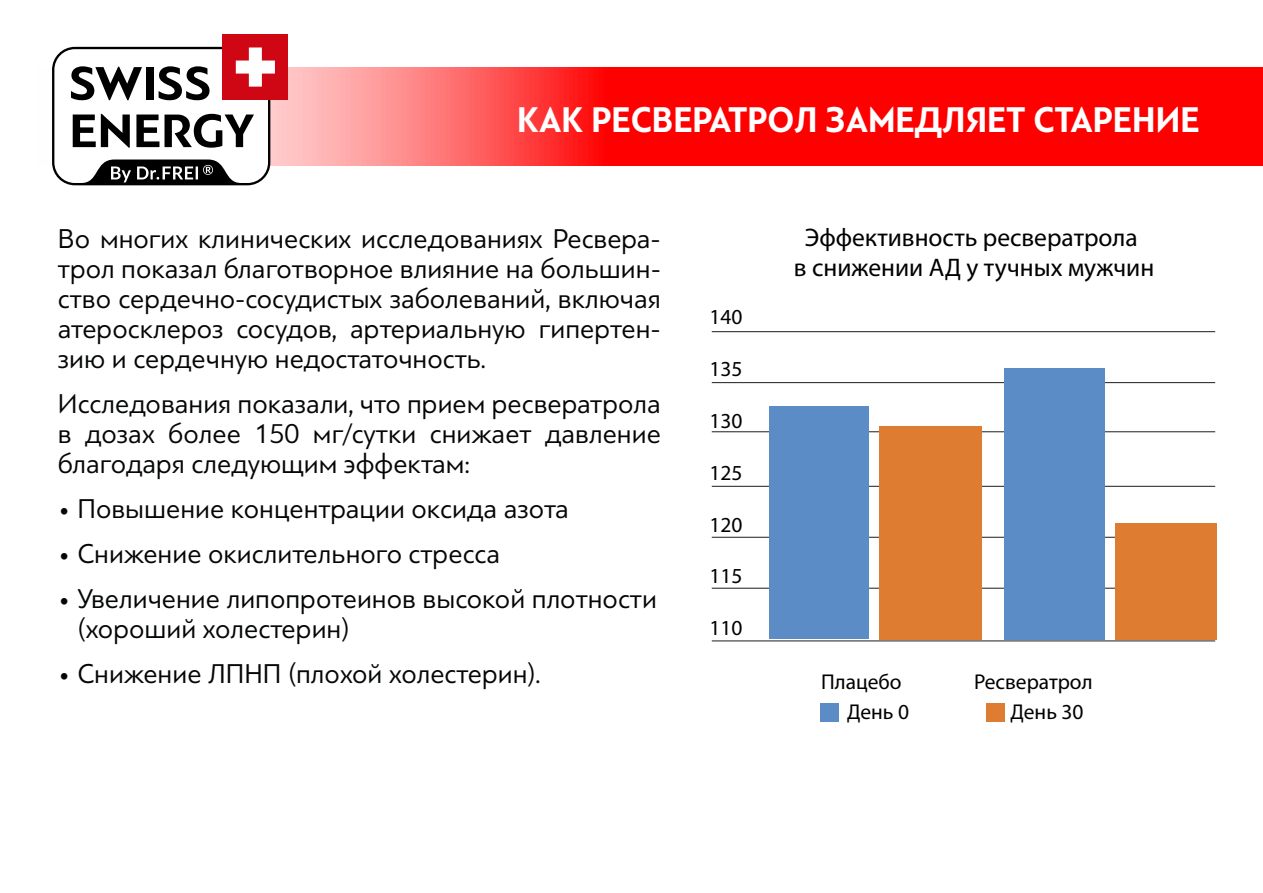
<style>
.page{position:relative;width:1263px;height:893px;background:#fff}
.page>*{position:absolute;margin:0;border:0;box-sizing:border-box;transform-origin:0 0}
.t1{font:700 37.5px "PF Bague Sans Pro";color:#fff;scale:.9 1}
.t2{font:28.5px/30px "PF Bague Sans Pro";color:#050606;text-align:justify;scale:.96 1}
.t3{font:25.5px/30.6px "Myriad Pro";color:#000;text-align:center}
.t4{font:21.45px "Myriad Pro";color:#000}
</style>
<div class="page">
<svg style="left:275px;top:68px;width:988px;height:97px;background:#ff2525"></svg>
<div style="left:223px;top:34px;width:65px;height:66px;background:#cf0613"></div>
<svg style="left:52px;top:47px;width:223px;height:138px"></svg>
<hr style="left:712px;top:331px;width:503px;height:1px;background:#1d1d1b">
<hr style="left:712px;top:382px;width:503px;height:1px;background:#1d1d1b">
<hr style="left:712px;top:431px;width:503px;height:1px;background:#1d1d1b">
<hr style="left:712px;top:486px;width:503px;height:1px;background:#1d1d1b">
<hr style="left:712px;top:537px;width:503px;height:1px;background:#1d1d1b">
<hr style="left:712px;top:588px;width:503px;height:1px;background:#1d1d1b">
<hr style="left:712px;top:640px;width:503px;height:1px;background:#1d1d1b">
<div style="left:768px;top:406px;width:100px;height:233px;background:#5b8cc6"></div>
<div style="left:879px;top:426px;width:102px;height:213px;background:#de7d31"></div>
<div style="left:986px;top:703px;width:18px;height:19px;background:#de7d31"></div>
<div style="left:820px;top:703px;width:19px;height:19px;background:#5b8cc6"></div>
<div style="left:1004px;top:368px;width:101px;height:271px;background:#5b8cc6"></div>
<div style="left:1115px;top:523px;width:102px;height:116px;background:#de7d31"></div>
<h1 class="t1" style="left:517px;top:96px;width:760px">КАК РЕСВЕРАТРОЛ ЗАМЕДЛЯЕТ СТАРЕНИЕ</h1>
<p class="t2" style="left:58px;top:223px;width:630px">Во многих клинических исследованиях Ресвера&shy;трол показал благотворное влияние на большин&shy;ство сердечно-сосудистых заболеваний, включая атеросклероз сосудов, артериальную гипертен&shy;зию и сердечную недостаточность.</p>
<p class="t2" style="left:58px;top:388px;width:630px">Исследования показали, что прием ресвератрола в дозах более 150 мг/сутки снижает давление благодаря следующим эффектам:</p>
<p class="t2" style="left:58px;top:493px;width:534px">• Повышение концентрации оксида азота</p>
<p class="t2" style="left:58px;top:538px;width:462px">• Снижение окислительного стресса</p>
<p class="t2" style="left:78px;top:583px;width:605px;text-indent:-20px">• Увеличение липопротеинов высокой плотности (хороший холестерин)</p>
<p class="t2" style="left:58px;top:658px;width:504px">• Cнижение ЛПНП (плохой холестерин).</p>
<p class="t4" style="left:709px;top:304px;width:35px">140</p>
<p class="t4" style="left:709px;top:356px;width:35px">135</p>
<p class="t4" style="left:709px;top:407px;width:35px">130</p>
<p class="t4" style="left:709px;top:459px;width:35px">125</p>
<p class="t4" style="left:709px;top:511px;width:35px">120</p>
<p class="t4" style="left:709px;top:563px;width:35px">115</p>
<p class="t4" style="left:709px;top:615px;width:35px">110</p>
<p class="t3" style="left:794px;top:221px;width:362px">Эффективность ресвератрола<br>в снижении АД у тучных мужчин</p>
<p class="t4" style="left:821px;top:669px;width:82px">Плацебо</p>
<p class="t4" style="left:974px;top:669px;width:120px">Ресвератрол</p>
<p class="t4" style="left:847px;top:698px;width:64px">День 0</p>
<p class="t4" style="left:1010px;top:698px;width:75px">День 30</p>
</div>
